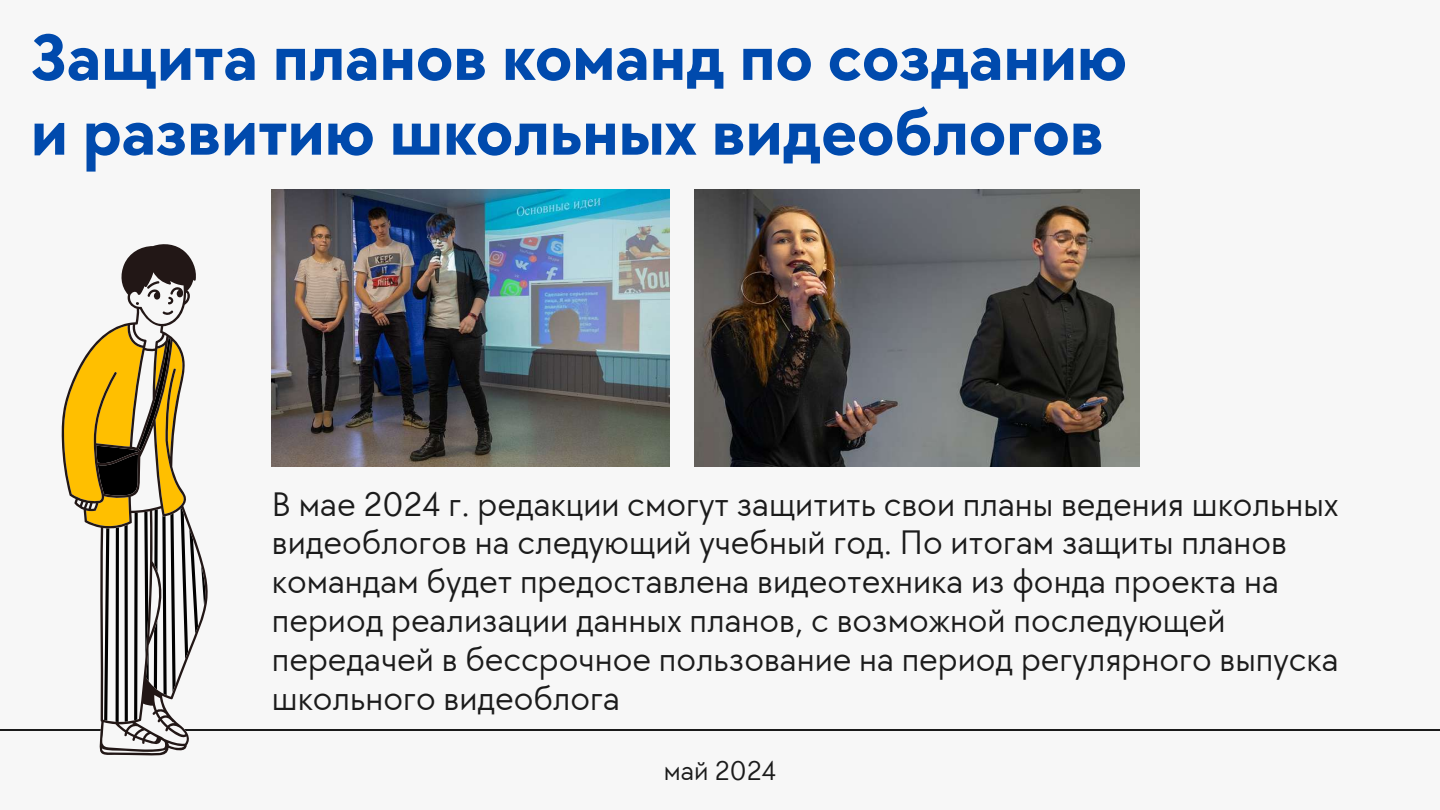
<style>
.page{position:relative;width:1440px;height:810px;background:#f7f7f7}
.page>*{position:absolute;margin:0;border:0;box-sizing:border-box;transform-origin:0 0}
.t1{font:700 67.5px/74.8px "TT Chocolates";color:#004aad}
.t2{font:35.2px/38.8px "TT Chocolates";color:#1b1b1b}
.t3{font:28px "TT Chocolates";color:#1b1b1b}
</style>
<div class="page">
<hr style="left:0;top:729px;width:1440px;height:1px;background:#1b1b1b">
<img style="left:695px;top:189px;width:445px;height:278px">
<img style="left:272px;top:189px;width:397px;height:278px">
<svg style="left:61px;top:244px;width:148px;height:512px"></svg>
<h1 class="t1" style="left:31px;top:22px;width:1098px">Защита планов команд по созданию и развитию школьных видеоблогов</h1>
<p class="t2" style="left:272px;top:486px;width:1068px">В мае 2024 г. редакции смогут защитить свои планы ведения школьных видеоблогов на следующий учебный год. По итогам защиты планов командам будет предоставлена видеотехника из фонда проекта на период реализации данных планов, с возможной последующей передачей в бессрочное пользование на период регулярного выпуска школьного видеоблога</p>
<p class="t3" style="left:664px;top:755px;width:114px">май 2024</p>
</div>
